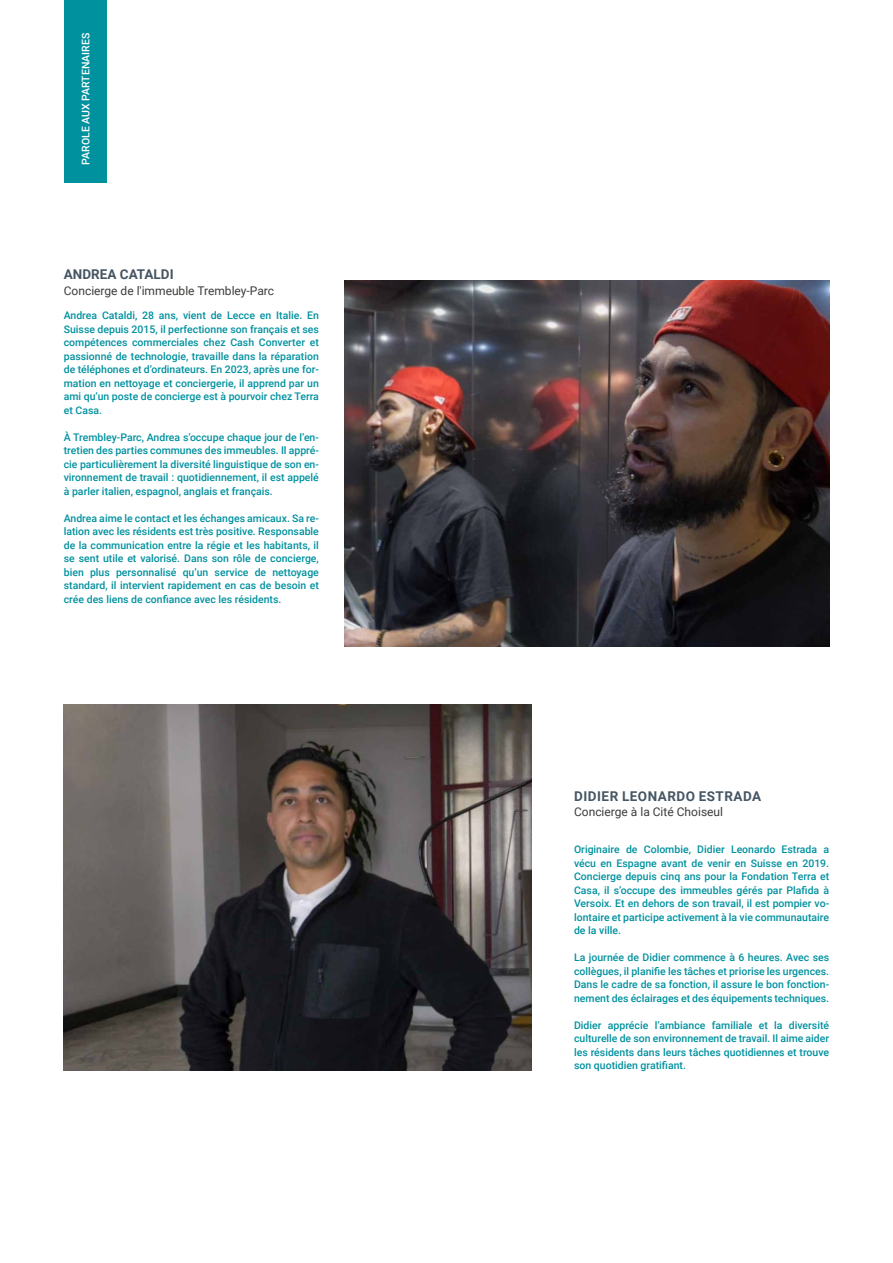
<style>
.page{position:relative;width:893px;height:1263px;background:#fff}
.page>*{position:absolute;margin:0;border:0;box-sizing:border-box;transform-origin:0 0}
.t1{font:700 13.5px "Roboto";letter-spacing:.035em;color:#465663}
.t2{font:700 13.5px "Roboto";color:#465663}
.t3{font:12px "Roboto";color:#3c3c3b}
.t4{font:500 10.5px/13.5px "Roboto";color:#00919f;text-align:justify}
.t5{font:500 10.5px "Roboto";color:#fff}
</style>
<div class="page">
<div style="left:64px;top:0;width:42px;height:183px;background:#00919f"></div>
<img style="left:344px;top:281px;width:485px;height:365px">
<img style="left:64px;top:705px;width:467px;height:365px">
<p class="t5" style="left:78px;top:165px;width:133px;rotate:-90deg">PAROLE AUX PARTENAIRES</p>
<p class="t2" style="left:64px;top:265px;width:111px">ANDREA CATALDI</p>
<p class="t4" style="left:64px;top:308px;width:257px">Andrea Cataldi, 28 ans, vient de Lecce en Italie. En Suisse depuis 2015, il perfectionne son français et ses compétences commerciales chez Cash Converter et passionné de technologie, travaille dans la réparation de téléphones et d’ordinateurs. En 2023, après une for&shy;mation en nettoyage et conciergerie, il apprend par un ami qu’un poste de concierge est à pourvoir chez Terra et Casa.</p>
<p class="t4" style="left:64px;top:430px;width:257px">À Trembley-Parc, Andrea s’occupe chaque jour de l’en&shy;tretien des parties communes des immeubles. Il appré&shy;cie particulièrement la diversité linguistique de son en&shy;vironnement de travail : quotidiennement, il est appelé à parler italien, espagnol, anglais et français.</p>
<p class="t4" style="left:64px;top:511px;width:257px">Andrea aime le contact et les échanges amicaux. Sa re&shy;lation avec les résidents est très positive. Responsable de la communication entre la régie et les habitants, il se sent utile et valorisé. Dans son rôle de concierge, bien plus personnalisé qu’un service de nettoyage standard, il intervient rapidement en cas de besoin et crée des liens de confiance avec les résidents.</p>
<p class="t3" style="left:64px;top:282px;width:212px">Concierge de l'immeuble Trembley-Parc</p>
<p class="t1" style="left:574px;top:787px;width:188px">DIDIER LEONARDO ESTRADA</p>
<p class="t3" style="left:574px;top:803px;width:151px">Concierge à la Cité Choiseul</p>
<p class="t4" style="left:574px;top:842px;width:257px">Originaire de Colombie, Didier Leonardo Estrada a vécu en Espagne avant de venir en Suisse en 2019.<br>Concierge depuis cinq ans pour la Fondation Terra et Casa, il s’occupe des immeubles gérés par Plafida à Versoix. Et en dehors de son travail, il est pompier vo&shy;lontaire et participe activement à la vie communautaire de la ville.</p>
<p class="t4" style="left:574px;top:950px;width:257px">La journée de Didier commence à 6 heures. Avec ses collègues, il planifie les tâches et priorise les urgences.<br>Dans le cadre de sa fonction, il assure le bon fonction&shy;nement des éclairages et des équipements techniques.</p>
<p class="t4" style="left:574px;top:1018px;width:257px">Didier apprécie l’ambiance familiale et la diversité culturelle de son environnement de travail. Il aime aider les résidents dans leurs tâches quotidiennes et trouve son quotidien gratifiant.</p>
</div>
